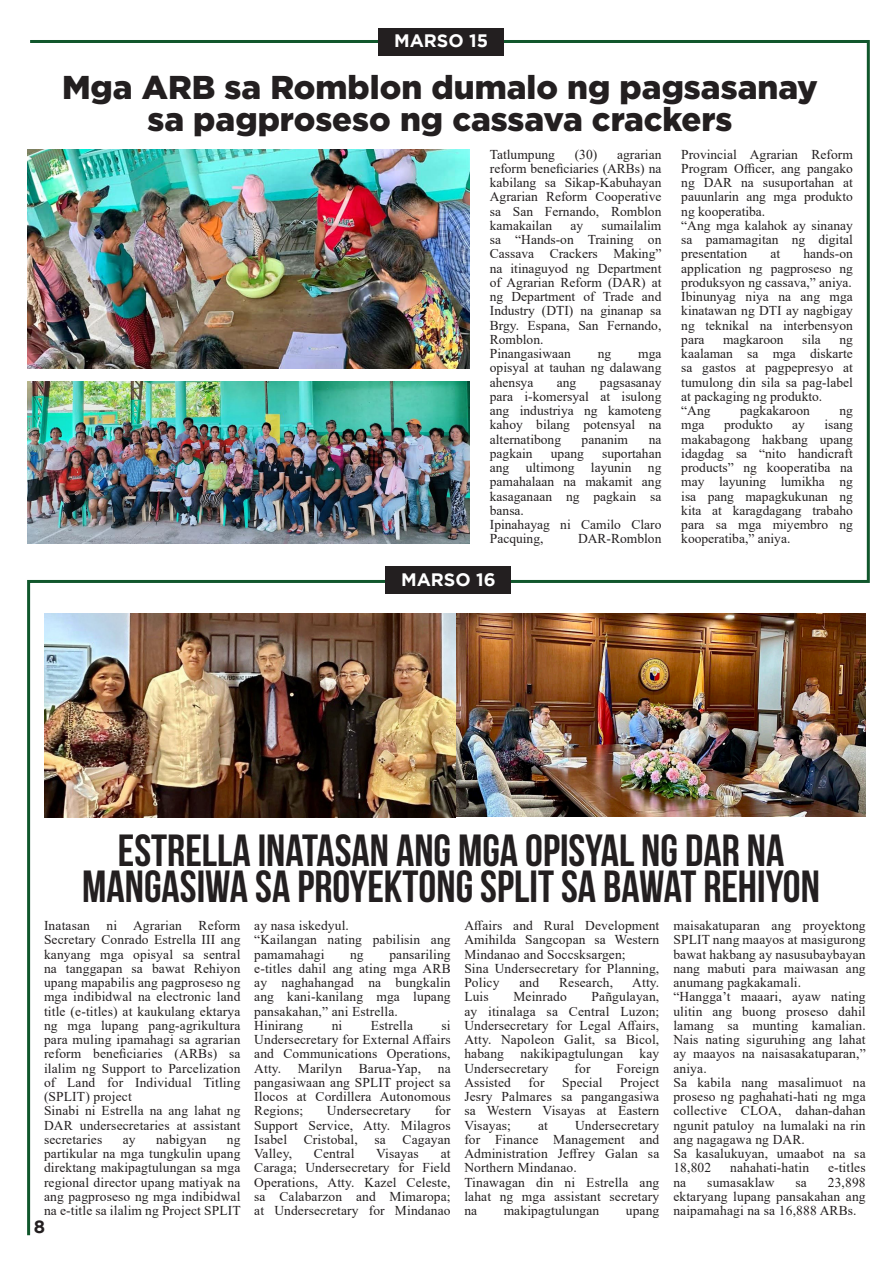
<style>
.page{position:relative;width:893px;height:1263px;background:#fff}
.page>*{position:absolute;margin:0;border:0;box-sizing:border-box;transform-origin:0 0}
.t1{font:700 45px "Bebas Neue";color:#231f20}
.t2{font:900 33px "Gotham";color:#231f20}
.t3{font:700 18px "Gotham";color:#fff}
.t4{font:700 18px "Gotham";color:#231f20}
.t5{font:13.5px/14.2px "Times New Roman";letter-spacing:.01em;color:#231f20;text-align:justify}
</style>
<div class="page">
<img style="left:27px;top:38px;width:843px;height:1198px">
<div style="left:386px;top:567px;width:125px;height:27px;background:#231f20"></div>
<div style="left:379px;top:28px;width:125px;height:27px;background:#231f20"></div>
<p class="t3" style="left:394px;top:30px;width:96px">MARSO 15</p>
<p class="t2" style="left:62px;top:69px;width:757px">Mga ARB sa Romblon dumalo ng pagsasanay</p>
<p class="t2" style="left:147px;top:100px;width:587px">sa pagproseso ng cassava crackers</p>
<p class="t5" style="left:490px;top:146px;width:173px;text-indent:127px">agrarian reform beneficiaries (ARBs) na kabilang sa Sikap-Kabuhayan Agrarian Reform Cooperative sa San Fernando, Romblon kamakailan</p>
<p class="t5" style="left:490px;top:146px;width:67px">Tatlumpung</p>
<p class="t5" style="left:575px;top:146px;width:24px">(30)</p>
<p class="t5" style="left:490px;top:218px;width:173px;text-indent:112px">sumailalim sa “Hands-on Training on Cassava Crackers Making” na itinaguyod ng Department of Agrarian Reform (DAR) at ng Department of Trade and Industry (DTI) na ginanap sa Brgy. Espana, San Fernando, Romblon.</p>
<p class="t5" style="left:490px;top:346px;width:82px">Pinangasiwaan</p>
<p class="t5" style="left:598px;top:346px;width:15px">ng</p>
<p class="t5" style="left:570px;top:218px;width:14px">ay</p>
<p class="t5" style="left:490px;top:346px;width:173px;text-indent:148px">mga opisyal at tauhan ng dalawang ahensya</p>
<p class="t5" style="left:490px;top:374px;width:173px;text-indent:110px">pagsasanay para i-komersyal at isulong ang industriya ng kamoteng kahoy bilang potensyal na alternatibong</p>
<p class="t5" style="left:557px;top:374px;width:21px">ang</p>
<p class="t5" style="left:582px;top:431px;width:48px">pananim</p>
<p class="t5" style="left:649px;top:431px;width:14px">na</p>
<p class="t5" style="left:490px;top:446px;width:44px">pagkain</p>
<p class="t5" style="left:551px;top:446px;width:34px">upang</p>
<p class="t5" style="left:490px;top:446px;width:173px;text-indent:112px">suportahan ang ultimong layunin ng pamahalaan na makamit ang kasaganaan ng pagkain sa bansa.</p>
<p class="t5" style="left:490px;top:517px;width:173px">Ipinahayag ni Camilo Claro<br>Pacquing,</p>
<p class="t5" style="left:578px;top:531px;width:85px">DAR-Romblon</p>
<p class="t3" style="left:401px;top:569px;width:96px">MARSO 16</p>
<p class="t5" style="left:681px;top:146px;width:173px">Provincial Agrarian Reform Program Officer, ang pangako ng DAR na susuportahan at pauunlarin ang mga produkto ng kooperatiba.</p>
<p class="t5" style="left:681px;top:218px;width:173px">“Ang mga kalahok ay sinanay sa pamamagitan ng digital presentation</p>
<p class="t5" style="left:681px;top:246px;width:173px;text-indent:122px">hands-on application ng pagproseso ng produksyon ng cassava,” aniya.</p>
<p class="t5" style="left:681px;top:289px;width:173px">Ibinunyag niya na ang mga kinatawan ng DTI ay nagbigay ng teknikal na interbensyon para</p>
<p class="t5" style="left:770px;top:246px;width:11px">at</p>
<p class="t5" style="left:723px;top:332px;width:62px">magkaroon</p>
<p class="t5" style="left:802px;top:332px;width:20px">sila</p>
<p class="t5" style="left:681px;top:332px;width:173px;text-indent:158px">ng kaalaman sa mga diskarte sa gastos at pagpepresyo at tumulong din sila sa pag-label at packaging ng produkto.</p>
<p class="t5" style="left:681px;top:403px;width:31px">“Ang</p>
<p class="t5" style="left:740px;top:403px;width:71px">pagkakaroon</p>
<p class="t5" style="left:839px;top:403px;width:15px">ng</p>
<p class="t5" style="left:681px;top:417px;width:25px">mga</p>
<p class="t5" style="left:724px;top:417px;width:50px">produkto</p>
<p class="t5" style="left:792px;top:417px;width:14px">ay</p>
<p class="t5" style="left:681px;top:417px;width:173px;text-indent:143px">isang makabagong hakbang upang idagdag sa “nito handicraft products” ng kooperatiba na may layuning lumikha ng isa pang mapagkukunan ng kita at karagdagang trabaho para sa mga miyembro ng kooperatiba,” aniya.</p>
<p class="t1" style="left:118px;top:826px;width:668px">ESTRELLA INATASAN ANG MGA OPISYAL NG DAR NA</p>
<p class="t1" style="left:82px;top:862px;width:739px">MANGASIWA SA PROYEKTONG SPLIT SA BAWAT REHIYON</p>
<p class="t5" style="left:44px;top:918px;width:198px">Inatasan ni Agrarian Reform Secretary Conrado Estrella III ang kanyang mga opisyal sa sentral na tanggapan sa bawat Rehiyon upang mapabilis ang pagproseso ng mga indibidwal na electronic land title (e-titles) at kaukulang ektarya ng mga lupang pang-agrikultura para muling ipamahagi sa agrarian reform beneficiaries (ARBs) sa ilalim ng Support to Parcelization of Land for Individual Titling (SPLIT) project</p>
<p class="t5" style="left:44px;top:1103px;width:198px">Sinabi ni Estrella na ang lahat ng DAR undersecretaries at assistant secretaries</p>
<p class="t5" style="left:123px;top:1132px;width:14px">ay</p>
<p class="t5" style="left:156px;top:1132px;width:52px">nabigyan</p>
<p class="t5" style="left:44px;top:1132px;width:198px;text-indent:183px">ng partikular na mga tungkulin upang direktang makipagtulungan sa mga regional director upang matiyak na ang pagproseso ng mga indibidwal na e-title sa ilalim ng Project SPLIT</p>
<h3 class="t4" style="left:34px;top:1216px;width:13px">8</h3>
<p class="t5" style="left:254px;top:918px;width:96px">ay nasa iskedyul.</p>
<p class="t5" style="left:254px;top:932px;width:198px">“Kailangan nating pabilisin ang pamamahagi</p>
<p class="t5" style="left:254px;top:946px;width:198px;text-indent:135px">pansariling e-titles dahil ang ating mga ARB ay naghahangad na bungkalin ang kani-kanilang mga lupang pansakahan,” ani Estrella.</p>
<p class="t5" style="left:254px;top:1018px;width:50px">Hinirang</p>
<p class="t5" style="left:332px;top:1018px;width:12px">ni</p>
<p class="t5" style="left:371px;top:1018px;width:44px">Estrella</p>
<p class="t5" style="left:350px;top:946px;width:15px">ng</p>
<p class="t5" style="left:254px;top:1018px;width:198px;text-indent:187px">si Undersecretary for External Affairs and Communications Operations, Atty. Marilyn Barua-Yap, na pangasiwaan ang SPLIT project sa Ilocos at Cordillera Autonomous Regions;</p>
<p class="t5" style="left:327px;top:1103px;width:86px">Undersecretary</p>
<p class="t5" style="left:254px;top:1103px;width:198px;text-indent:180px">for Support Service, Atty. Milagros Isabel Cristobal, sa Cagayan Valley,</p>
<p class="t5" style="left:314px;top:1146px;width:42px">Central</p>
<p class="t5" style="left:376px;top:1146px;width:44px">Visayas</p>
<p class="t5" style="left:254px;top:1146px;width:198px;text-indent:187px">at Caraga; Undersecretary for Field Operations, Atty. Kazel Celeste, sa Calabarzon and Mimaropa; at Undersecretary for Mindanao</p>
<p class="t5" style="left:464px;top:918px;width:196px">Affairs and Rural Development Amihilda Sangcopan sa Western Mindanao and Soccsksargen;</p>
<p class="t5" style="left:464px;top:961px;width:196px">Sina Undersecretary for Planning,<br>Policy</p>
<p class="t5" style="left:519px;top:975px;width:21px">and</p>
<p class="t5" style="left:559px;top:975px;width:55px">Research,</p>
<p class="t5" style="left:632px;top:975px;width:29px">Atty.</p>
<p class="t5" style="left:464px;top:989px;width:196px;text-indent:127px">Pañgulayan, ay itinalaga sa Central Luzon; Undersecretary for Legal Affairs, Atty. Napoleon Galit, sa Bicol, habang nakikipagtulungan kay Undersecretary</p>
<p class="t5" style="left:464px;top:989px;width:26px">Luis</p>
<p class="t5" style="left:513px;top:989px;width:55px">Meinrado</p>
<p class="t5" style="left:574px;top:1060px;width:18px">for</p>
<p class="t5" style="left:616px;top:1060px;width:44px">Foreign</p>
<p class="t5" style="left:464px;top:1075px;width:196px;text-indent:156px">Project Jesry Palmares sa pangangasiwa sa Western Visayas at Eastern Visayas;</p>
<p class="t5" style="left:464px;top:1075px;width:48px">Assisted</p>
<p class="t5" style="left:529px;top:1075px;width:18px">for</p>
<p class="t5" style="left:562px;top:1075px;width:42px">Special</p>
<p class="t5" style="left:464px;top:1117px;width:196px;text-indent:111px">Undersecretary for Finance Management and Administration Jeffrey Galan sa Northern Mindanao.</p>
<p class="t5" style="left:464px;top:1174px;width:196px">Tinawagan din ni Estrella ang lahat ng mga assistant secretary na</p>
<p class="t5" style="left:538px;top:1117px;width:11px">at</p>
<p class="t5" style="left:504px;top:1203px;width:97px">makipagtulungan</p>
<p class="t5" style="left:626px;top:1203px;width:35px">upang</p>
<p class="t5" style="left:673px;top:918px;width:194px">maisakatuparan ang proyektong SPLIT nang maayos at masigurong bawat hakbang ay nasusubaybayan nang mabuti para maiwasan ang anumang pagkakamali.</p>
<p class="t5" style="left:673px;top:989px;width:194px">“Hangga’t maaari, ayaw nating ulitin ang buong proseso dahil lamang sa munting kamalian.<br>Nais nating siguruhing ang lahat ay maayos na naisasakatuparan,” aniya.</p>
<p class="t5" style="left:673px;top:1075px;width:194px">Sa kabila nang masalimuot na proseso ng paghahati-hati ng mga collective CLOA, dahan-dahan ngunit patuloy na lumalaki na rin ang nagagawa ng DAR.</p>
<p class="t5" style="left:673px;top:1146px;width:194px">Sa kasalukuyan, umaabot na sa<br>18,802</p>
<p class="t5" style="left:730px;top:1160px;width:80px">nahahati-hatin</p>
<p class="t5" style="left:828px;top:1160px;width:39px">e-titles</p>
<p class="t5" style="left:673px;top:1174px;width:14px">na</p>
<p class="t5" style="left:707px;top:1174px;width:69px">sumasaklaw</p>
<p class="t5" style="left:795px;top:1174px;width:13px">sa</p>
<p class="t5" style="left:673px;top:1174px;width:194px;text-indent:154px">23,898 ektaryang lupang pansakahan ang naipamahagi na sa 16,888 ARBs.</p>
</div>
